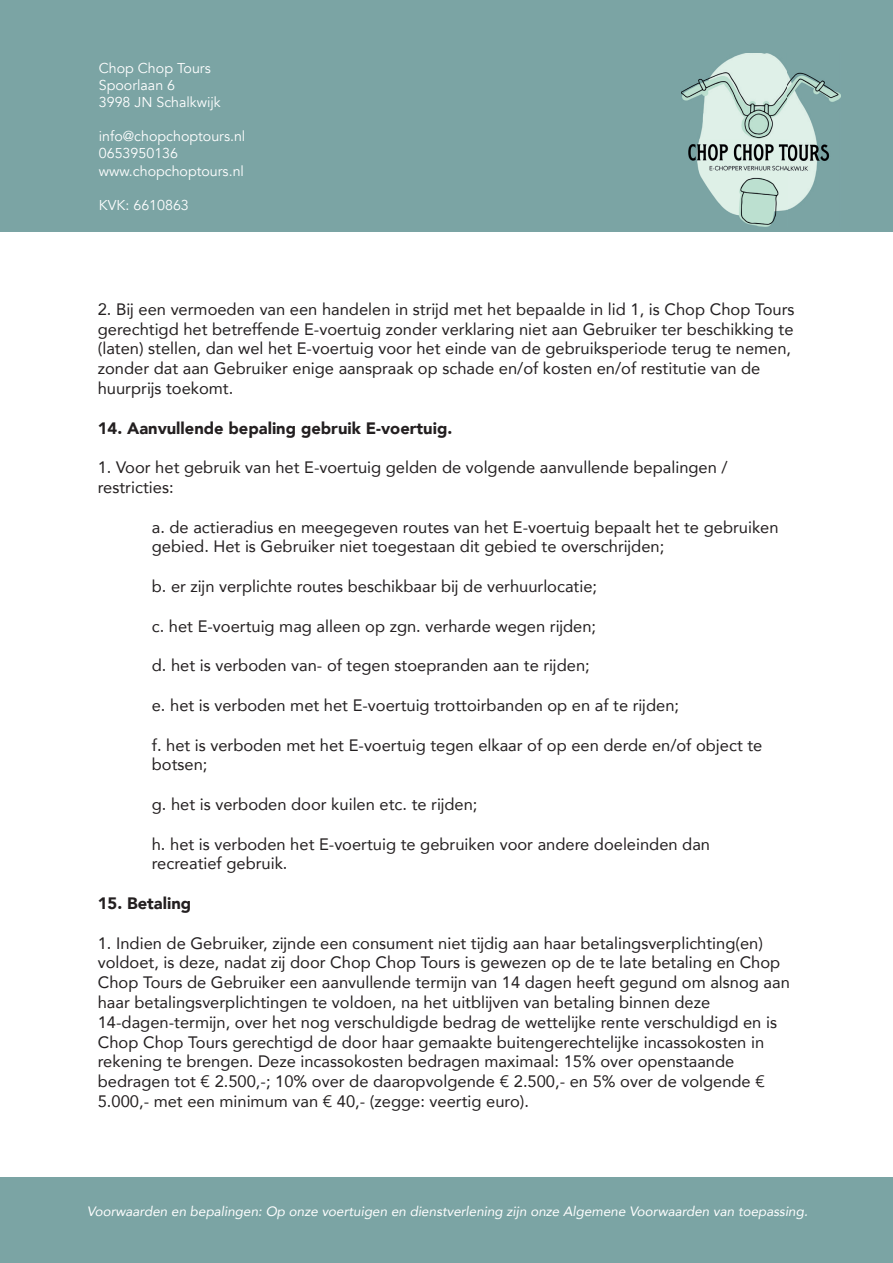
<style>
.page{position:relative;width:893px;height:1263px;background:#fff}
.page>*{position:absolute;margin:0;border:0;box-sizing:border-box;transform-origin:0 0}
.t1{font:16.5px/19.8px "Avenir";color:#231f20}
.t2{font:900 16.5px "Avenir";color:#231f20}
.t3{font:14.25px/17.1px "Avenir";color:#fff}
.t4{font:italic 13.5px "Avenir";color:#fff}
</style>
<div class="page">
<div style="left:0;top:1178px;width:893px;height:85px;background:#7ba4a4"></div>
<div style="left:0;top:0;width:893px;height:232px;background:#7ba4a4"></div>
<img style="left:681px;top:53px;width:159px;height:173px">
<p class="t3" style="left:99px;top:60px;width:123px">Chop Chop Tours<br>Spoorlaan 6<br>3998 JN Schalkwijk</p>
<p class="t3" style="left:99px;top:128px;width:148px">info@chopchoptours.nl<br>0653950136 www.chopchoptours.nl</p>
<p class="t3" style="left:99px;top:197px;width:92px">KVK: 6610863</p>
<p class="t1" style="left:98px;top:299px;width:698px">2. Bĳ een vermoeden van een handelen in strĳd met het bepaalde in lid 1, is Chop Chop Tours gerechtigd het betreffende E-voertuig zonder verklaring niet aan Gebruiker ter beschikking te (laten) stellen, dan wel het E-voertuig voor het einde van de gebruiksperiode terug te nemen, zonder dat aan Gebruiker enige aanspraak op schade en/of kosten en/of restitutie van de huurprĳs toekomt.</p>
<p class="t2" style="left:98px;top:414px;width:356px">14. Aanvullende bepaling gebruik E-voertuig.</p>
<p class="t1" style="left:98px;top:457px;width:631px">1. Voor het gebruik van het E-voertuig gelden de volgende aanvullende bepalingen / restricties:</p>
<p class="t1" style="left:152px;top:517px;width:628px">a. de actieradius en meegegeven routes van het E-voertuig bepaalt het te gebruiken gebied. Het is Gebruiker niet toegestaan dit gebied te overschrĳden;</p>
<p class="t1" style="left:152px;top:576px;width:447px">b. er zĳn verplichte routes beschikbaar bĳ de verhuurlocatie;</p>
<p class="t1" style="left:152px;top:616px;width:446px">c. het E-voertuig mag alleen op zgn. verharde wegen rĳden;</p>
<p class="t1" style="left:152px;top:655px;width:439px">d. het is verboden van- of tegen stoepranden aan te rĳden;</p>
<p class="t1" style="left:152px;top:695px;width:529px">e. het is verboden met het E-voertuig trottoirbanden op en af te rĳden;</p>
<p class="t1" style="left:152px;top:734px;width:612px">f. het is verboden met het E-voertuig tegen elkaar of op een derde en/of object te botsen;</p>
<p class="t1" style="left:152px;top:794px;width:327px">g. het is verboden door kuilen etc. te rĳden;</p>
<p class="t1" style="left:152px;top:833px;width:560px">h. het is verboden het E-voertuig te gebruiken voor andere doeleinden dan recreatief gebruik.</p>
<p class="t2" style="left:98px;top:889px;width:95px">15. Betaling</p>
<p class="t1" style="left:98px;top:932px;width:693px">1. Indien de Gebruiker, zĳnde een consument niet tĳdig aan haar betalingsverplichting(en) voldoet, is deze, nadat zĳ door Chop Chop Tours is gewezen op de te late betaling en Chop Chop Tours de Gebruiker een aanvullende termĳn van 14 dagen heeft gegund om alsnog aan haar betalingsverplichtingen te voldoen, na het uitblĳven van betaling binnen deze 14-dagen-termĳn, over het nog verschuldigde bedrag de wettelĳke rente verschuldigd en is Chop Chop Tours gerechtigd de door haar gemaakte buitengerechtelĳke incassokosten in rekening te brengen. Deze incassokosten bedragen maximaal: 15% over openstaande bedragen tot € 2.500,-; 10% over de daaropvolgende € 2.500,- en 5% over de volgende € 5.000,- met een minimum van € 40,- (zegge: veertig euro).</p>
<p class="t4" style="left:87px;top:1203px;width:722px">Voorwaarden en bepalingen: Op onze voertuigen en dienstverlening zijn onze Algemene Voorwaarden van toepassing.</p>
</div>
